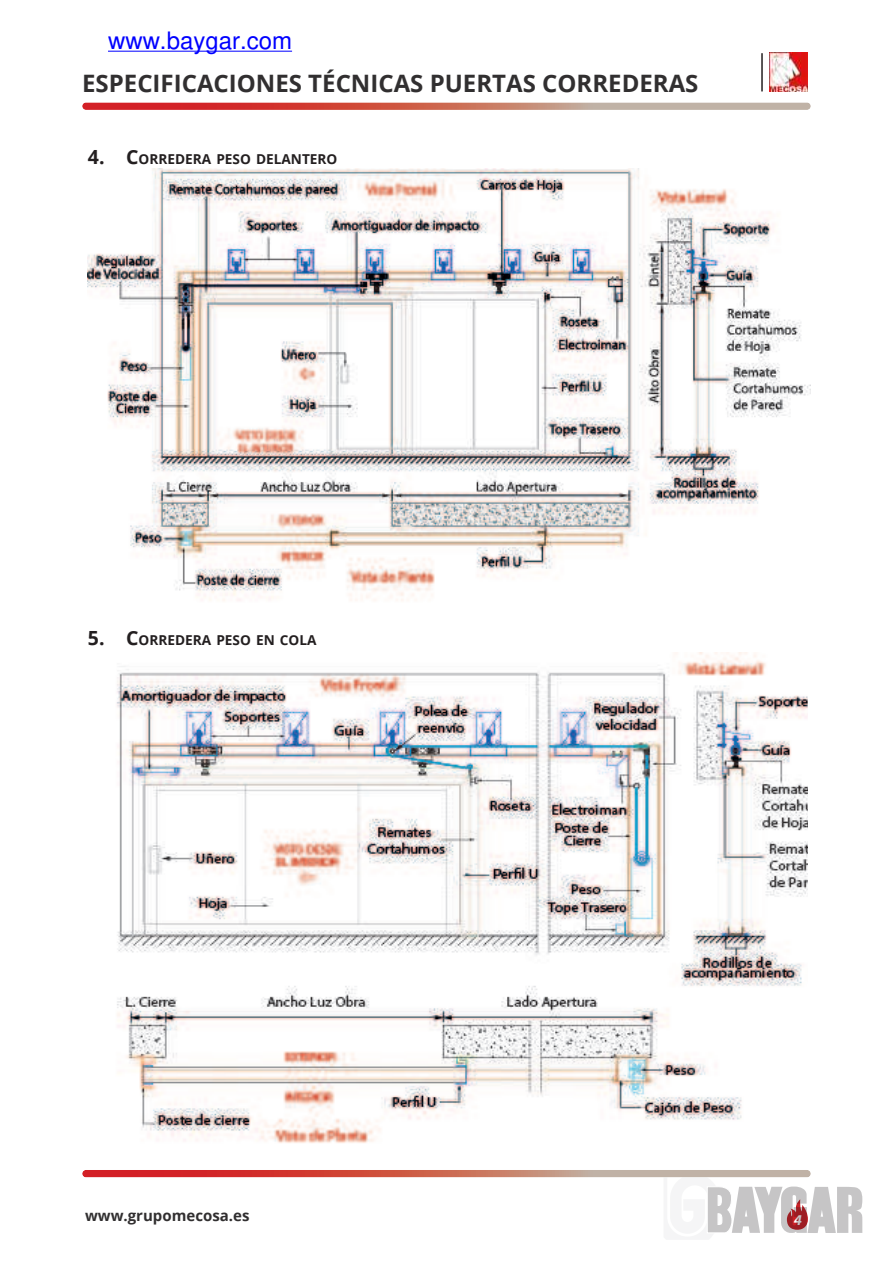
<style>
.page{position:relative;width:893px;height:1263px;background:#fff}
.page>*{position:absolute;margin:0;border:0;box-sizing:border-box;transform-origin:0 0}
.t1{font:700 24px "Open Sans";color:#312f30}
.t2{font:24px "Arial";color:#00f}
.t3{font:700 15px "Open Sans";color:#312f30}
.t4{font:italic 700 15px "Myriad Pro";color:#fff}
.t5{font:700 13.65px "Open Sans";color:#231f20}
.s1{font-size:19.5px}
</style>
<div class="page">
<svg style="left:82px;top:102px;width:729px;height:8px;background:#cf7b71"></svg>
<svg style="left:82px;top:1170px;width:729px;height:7px;background:#ca6c61"></svg>
<hr style="left:761px;top:53px;width:2px;height:38px;background:#231f20">
<img style="left:769px;top:53px;width:39px;height:38px">
<img style="left:87px;top:169px;width:723px;height:432px">
<img style="left:116px;top:653px;width:692px;height:490px">
<hr style="left:108px;top:51px;width:184px;height:1px;background:#00f">
<svg style="left:663px;top:1177px;width:199px;height:56px"></svg>
<h1 class="t2" style="left:108px;top:31px;width:186px">www.baygar.com</h1>
<h1 class="t1" style="left:82px;top:74px;width:618px">ESPECIFICACIONES TÉCNICAS PUERTAS CORREDERAS</h1>
<p class="t5" style="left:88px;top:153px;width:251px"><span class="s1">4. C</span>ORREDERA PESO DELANTERO</p>
<p class="t5" style="left:88px;top:635px;width:230px"><span class="s1">5. C</span>ORREDERA PESO EN COLA</p>
<p class="t3" style="left:85px;top:1209px;width:166px">www.grupomecosa.es</p>
<p class="t4" style="left:794px;top:1210px;width:10px">4</p>
</div>
